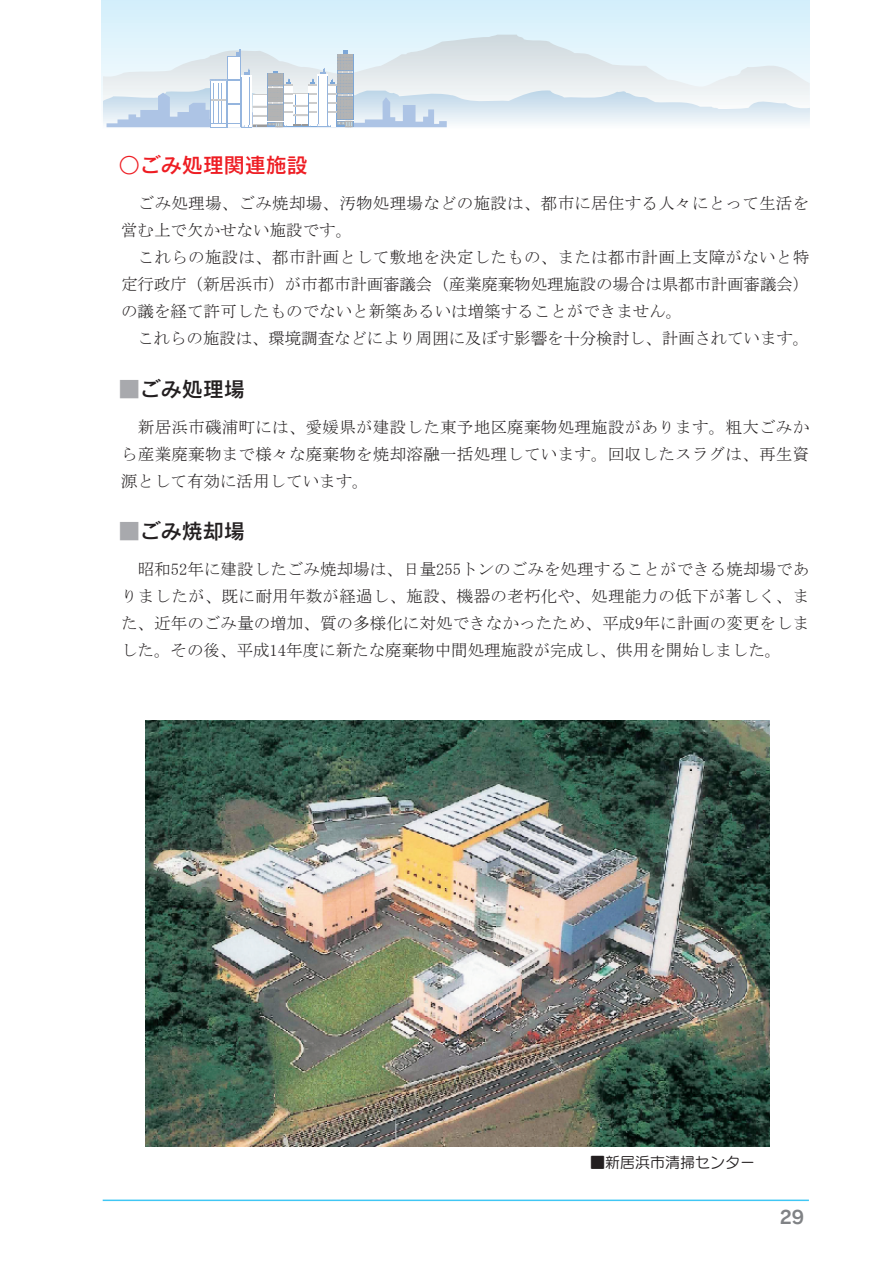
<style>
.page{position:relative;width:896px;height:1265px;background:#fff}
.page>*{position:absolute;margin:0;border:0;box-sizing:border-box;transform-origin:0 0}
.t1{font:21px "Rodin CID DB";color:#231f20}
.t2{font:21px "Rodin CID DB";color:#ee1d23}
.t3{font:18px "Rodin CID B";color:#808285}
.t4{font:16.5px/27px "MS Mincho";color:#231f20;text-align:justify}
.t5{font:15px "Seurat CID M";color:#231f20}
.s1{color:#a8a9ad}
</style>
<div class="page">
<div style="left:102px;top:0;width:707px;height:126px;background:#d8f1fb"></div>
<svg style="left:103px;top:35px;width:706px;height:52px;fill:#e2f4fc"></svg>
<svg style="left:103px;top:87px;width:707px;height:41px;fill:#edf2f5"></svg>
<svg style="left:106px;top:50px;width:341px;height:77px"></svg>
<hr style="left:103px;top:1199px;width:705px;height:2px;background:#40c7f4">
<img style="left:146px;top:720px;width:623px;height:426px">
<p class="t2" style="left:119px;top:151px;width:191px">○ごみ処理関連施設</p>
<p class="t4" style="left:121px;top:190px;width:689px;text-indent:17px">ごみ処理場、ごみ焼却場、汚物処理場などの施設は、都市に居住する人々にとって生活を営む上で欠かせない施設です。</p>
<p class="t4" style="left:121px;top:244px;width:689px;text-indent:17px">これらの施設は、都市計画として敷地を決定したもの、または都市計画上支障がないと特定行政庁（新居浜市）が市都市計画審議会（産業廃棄物処理施設の場合は県都市計画審議会）の議を経て許可したものでないと新築あるいは増築することができません。</p>
<p class="t4" style="left:137px;top:325px;width:673px">これらの施設は、環境調査などにより周囲に及ぼす影響を十分検討し、計画されています。</p>
<p class="t1" style="left:119px;top:375px;width:128px"><span class="s1">■</span>ごみ処理場</p>
<p class="t4" style="left:121px;top:413px;width:689px;text-indent:17px">新居浜市磯浦町には、愛媛県が建設した東予地区廃棄物処理施設があります。粗大ごみから産業廃棄物まで様々な廃棄物を焼却溶融一括処理しています。回収したスラグは、再生資源として有効に活用しています。</p>
<p class="t1" style="left:119px;top:517px;width:128px"><span class="s1">■</span>ごみ焼却場</p>
<p class="t4" style="left:121px;top:556px;width:689px;text-indent:17px">昭和52年に建設したごみ焼却場は、日量255トンのごみを処理することができる焼却場でありましたが、既に耐用年数が経過し、施設、機器の老朽化や、処理能力の低下が著しく、また、近年のごみ量の増加、質の多様化に対処できなかったため、平成9年に計画の変更をしました。その後、平成14年度に新たな廃棄物中間処理施設が完成し、供用を開始しました。</p>
<p class="t5" style="left:590px;top:1152px;width:166px">■新居浜市清掃センター</p>
<p class="t3" style="left:779px;top:1204px;width:26px">29</p>
</div>
